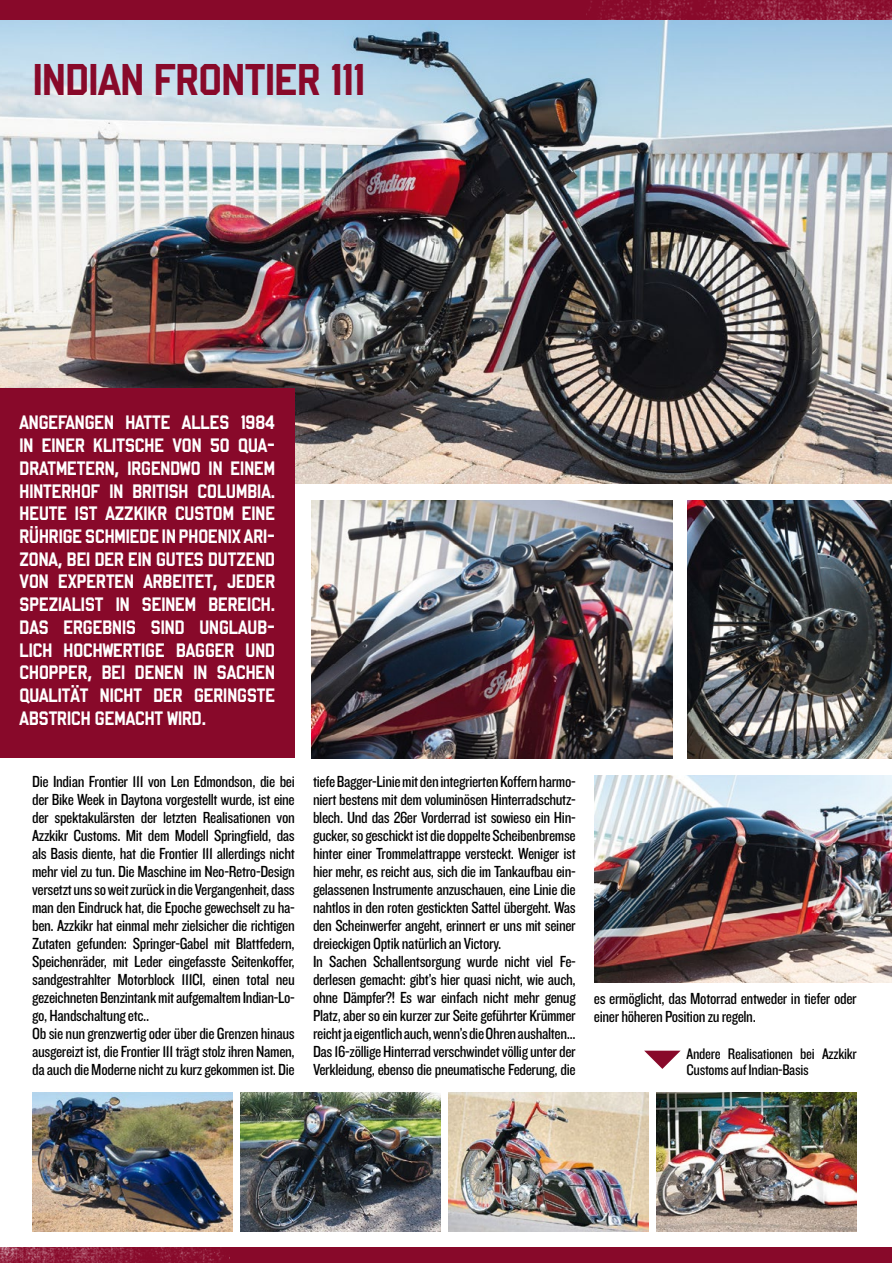
<style>
.page{position:relative;width:893px;height:1263px;background:#fff}
.page>*{position:absolute;margin:0;border:0;box-sizing:border-box;transform-origin:0 0}
.t1{font:48.45px "Hoboken High Sans";letter-spacing:-.04em;color:#88092a}
.t2{font:21.15px/22.6px "Hoboken High Sans";letter-spacing:-.035em;color:#fff;text-align:justify;scale:.96 1}
.t3{font:16.65px/18px "Knockout 29 Junior Ltweight";letter-spacing:-.02em;color:#000}
.t4{font:15.9px/16.6px "Knockout 29 Junior Ltweight";letter-spacing:-.02em;color:#000}
</style>
<div class="page">
<img style="left:0;top:19px;width:891px;height:464px">
<div style="left:0;top:0;width:891px;height:19px;background:#88092a"></div>
<div style="left:0;top:1248px;width:891px;height:15px;background:#88092a"></div>
<img style="left:586px;top:0;width:305px;height:19px">
<img style="left:0;top:1248px;width:230px;height:15px">
<div style="left:0;top:389px;width:295px;height:369px;background:#88092a"></div>
<img style="left:311px;top:500px;width:362px;height:258px">
<img style="left:595px;top:775px;width:296px;height:207px">
<img style="left:688px;top:500px;width:203px;height:258px">
<img style="left:32px;top:1092px;width:200px;height:139px">
<img style="left:240px;top:1092px;width:200px;height:139px">
<img style="left:448px;top:1092px;width:200px;height:139px">
<img style="left:657px;top:1092px;width:200px;height:139px">
<svg style="left:644px;top:1051px;width:37px;height:18px"></svg>
<h1 class="t1" style="left:32px;top:53px;width:335px">INDIAN FRONTIER 111</h1>
<p class="t2" style="left:19px;top:411px;width:268px">ANGEFANGEN HATTE ALLES 1984<br>IN EINER KLITSCHE VON 50 QUA-DRATMETERN, IRGENDWO IN EINEM HINTERHOF IN BRITISH COLUMBIA.<br>HEUTE IST AZZKIKR CUSTOM EINE RÜHRIGE SCHMIEDEINPHOENIX ARI-ZONA, BEI DER EIN GUTES DUTZEND VON EXPERTEN ARBEITET, JEDER SPEZIALIST IN SEINEM BEREICH.<br>DAS ERGEBNIS SIND UNGLAUB-LICH HOCHWERTIGE BAGGER UND CHOPPER, BEI DENEN IN SACHEN QUALITÄT NICHT DER GERINGSTE ABSTRICH GEMACHT WIRD.</p>
<p class="t3" style="left:32px;top:771px;width:264px">Die Indian Frontier 111 von Len Edmondson, die bei der Bike Week in Daytona vorgestellt wurde, ist eine der spektakulärsten der letzten Realisationen von Azzkikr Customs. Mit dem Modell Springfield, das als Basis diente, hat die Frontier 111 allerdings nicht mehr viel zu tun. Die Maschine im Neo-Retro-Design versetzt uns so weit zurück in die Vergangenheit, dass man den Eindruck hat, die Epoche gewechselt zu ha&shy;ben. Azzkikr hat einmal mehr zielsicher die richtigen Zutaten gefunden: Springer-Gabel mit Blattfedern, Speichenräder, mit Leder eingefasste Seitenkoffer, sandgestrahlter Motorblock 111CI, einen total neu gezeichneten Benzintank mit aufgemaltem Indian-Lo&shy;go, Handschaltung etc..<br>Ob sie nun grenzwertig oder über die Grenzen hinaus ausgereizt ist, die Frontier 111 trägt stolz ihren Namen, da auch die Moderne nicht zu kurz gekommen ist. Die</p>
<p class="t3" style="left:313px;top:771px;width:264px">tiefe Bagger-Linie mit den integrierten Koffern harmo&shy;niert bestens mit dem voluminösen Hinterradschutz&shy;blech. Und das 26er Vorderrad ist sowieso ein Hin&shy;gucker, so geschickt ist die doppelte Scheibenbremse hinter einer Trommelattrappe versteckt. Weniger ist hier mehr, es reicht aus, sich die im Tankaufbau ein&shy;gelassenen Instrumente anzuschauen, eine Linie die nahtlos in den roten gestickten Sattel übergeht. Was den Scheinwerfer angeht, erinnert er uns mit seiner dreieckigen Optik natürlich an Victory.<br>In Sachen Schallentsorgung wurde nicht viel Fe&shy;derlesen gemacht: gibt’s hier quasi nicht, wie auch, ohne Dämpfer?! Es war einfach nicht mehr genug Platz, aber so ein kurzer zur Seite geführter Krümmer reicht ja eigentlich auch, wenn’s die Ohren aushalten… Das 16-zöllige Hinterrad verschwindet völlig unter der Verkleidung, ebenso die pneumatische Federung, die</p>
<p class="t3" style="left:594px;top:989px;width:264px">es ermöglicht, das Motorrad entweder in tiefer oder einer höheren Position zu regeln.</p>
<p class="t4" style="left:687px;top:1044px;width:172px">Andere Realisationen bei Azzkikr<br>Customs auf Indian-Basis</p>
</div>
